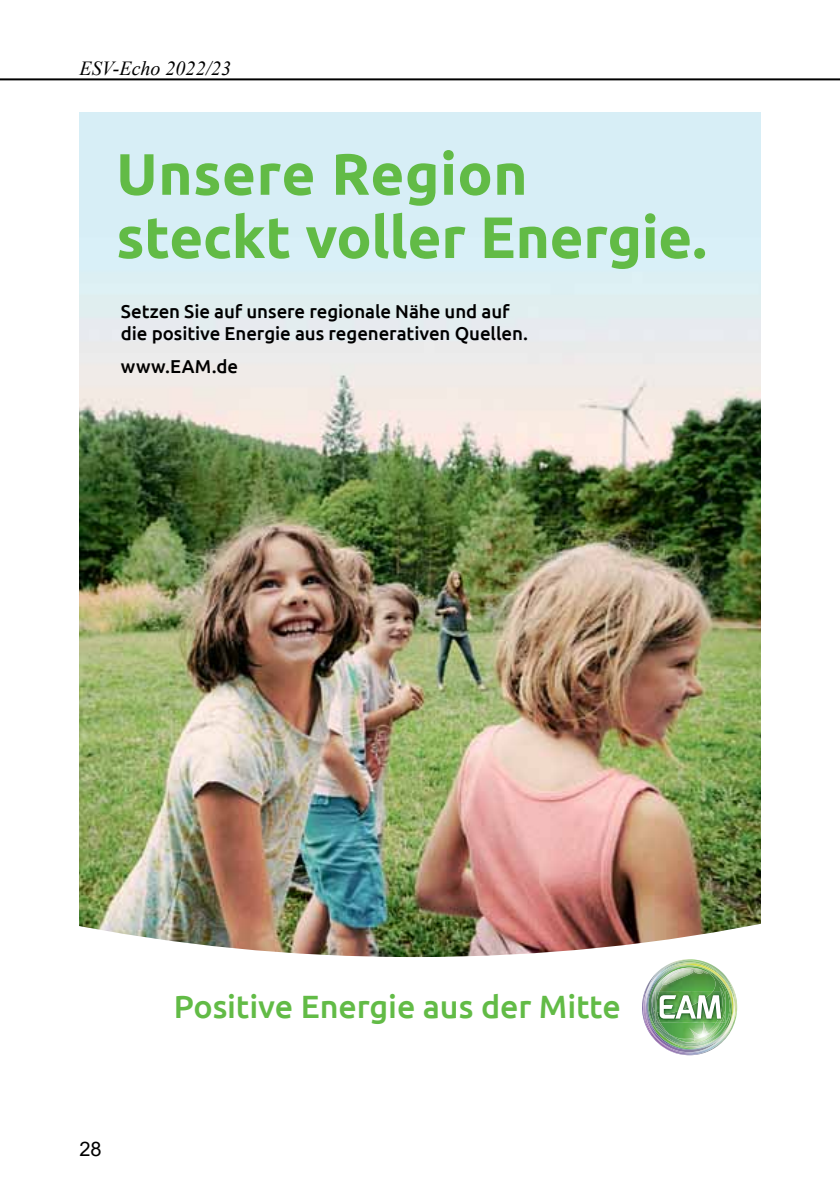
<style>
.page{position:relative;width:840px;height:1191px;background:#fff}
.page>*{position:absolute;margin:0;border:0;box-sizing:border-box;transform-origin:0 0}
.t1{font:700 58.4px/63.2px "Ubuntu";letter-spacing:-.005em;color:#62bb46}
.t2{font:500 32.2px "Ubuntu";letter-spacing:-.005em;color:#62bb46}
.t3{font:italic 20px "Times New Roman";color:#000}
.t4{font:20px "Arial";color:#000}
.t5{font:500 18.6px/21.8px "Ubuntu";letter-spacing:-.005em;color:#000}
</style>
<div class="page">
<svg style="left:73px;top:80px;width:162px;height:1px"></svg>
<hr style="left:0;top:78px;width:839px;height:2px;background:#000">
<img style="left:79px;top:113px;width:681px;height:807px">
<img style="left:79px;top:920px;width:681px;height:136px">
<img style="left:641px;top:959px;width:96px;height:96px">
<p class="t3" style="left:79px;top:55px;width:153px">ESV-Echo 2022/23</p>
<h1 class="t1" style="left:116px;top:141px;width:591px">Unsere Region steckt voller Energie.</h1>
<p class="t5" style="left:121px;top:300px;width:408px">Setzen Sie auf unsere regionale Nähe und auf die positive Energie aus regenerativen Quellen.</p>
<p class="t5" style="left:121px;top:355px;width:119px">www.EAM.de</p>
<p class="t4" style="left:79px;top:1135px;width:24px">28</p>
<h2 class="t2" style="left:173px;top:986px;width:448px">Positive Energie aus der Mitte</h2>
</div>
